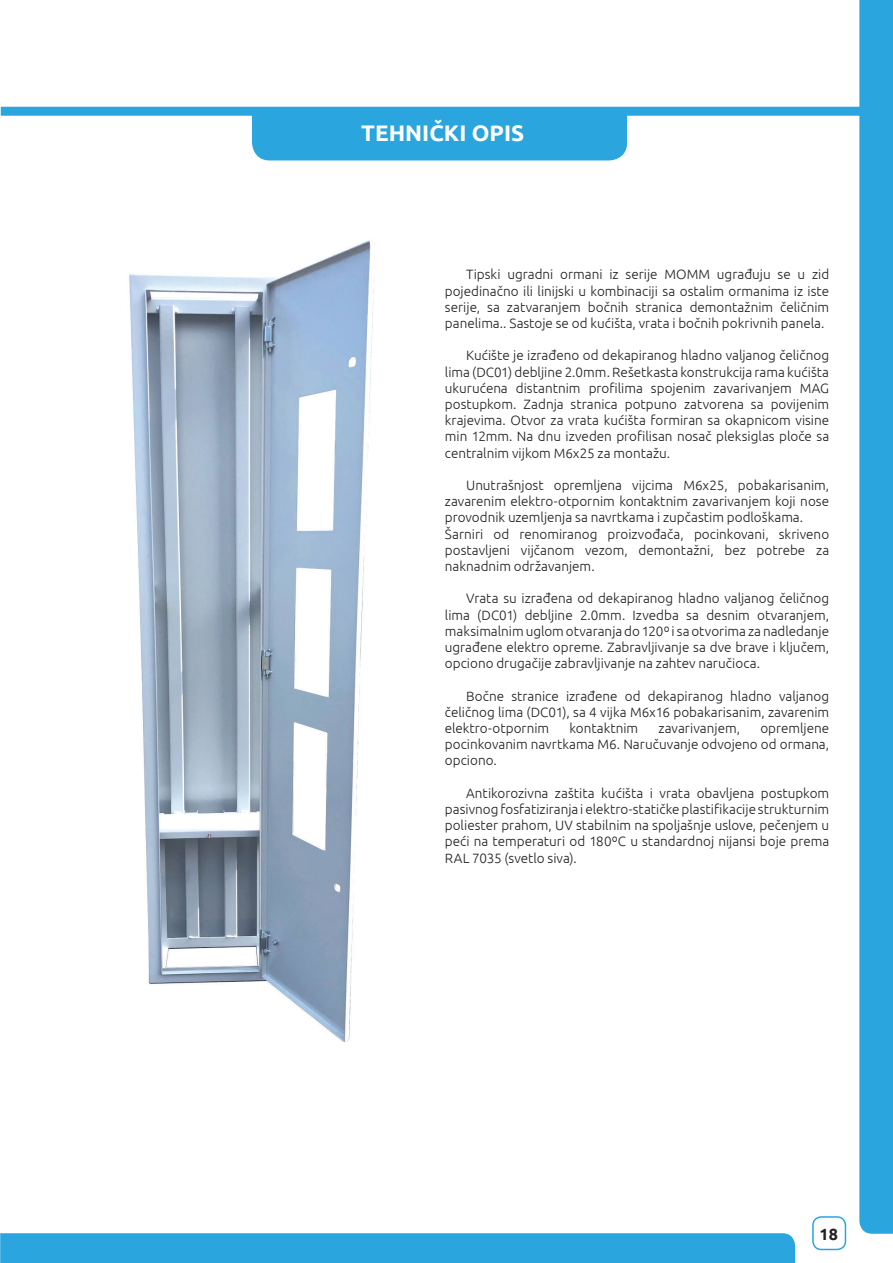
<style>
.page{position:relative;width:893px;height:1263px;background:#fff}
.page>*{position:absolute;margin:0;border:0;box-sizing:border-box;transform-origin:0 0}
.t1{font:700 22.5px "Ubuntu";color:#fff}
.t2{font:700 16.2px "Ubuntu";color:#231f20}
.text{font:300 13.5px/16.2px "Ubuntu";color:#231f20;text-align:justify}
</style>
<div class="page">
<div style="left:859px;top:0;width:34px;height:1234px;background:#2ba5de"></div>
<div style="left:812px;top:1216px;width:34px;height:34px;border:2px solid #2ba5de;border-radius:9px"></div>
<div style="left:0;top:1233px;width:795px;height:30px;background:#2ba5de"></div>
<div style="left:252px;top:116px;width:375px;height:44px;background:#2ba5de"></div>
<img style="left:129px;top:240px;width:247px;height:802px">
<div style="left:1px;top:107px;width:866px;height:9px;background:#2ba5de"></div>
<p class="t1" style="left:361px;top:120px;width:165px">TEHNIČKI OPIS</p>
<p class="text" style="left:445px;top:266px;width:386px;text-indent:21px">Tipski ugradni ormani iz serije MOMM ugrađuju se u zid pojedinačno ili linijski u kombinaciji sa ostalim ormanima iz iste serije, sa zatvaranjem bočnih stranica demontažnim čeličnim panelima.. Sastoje se od kućišta, vrata i bočnih pokrivnih panela.</p>
<p class="text" style="left:445px;top:347px;width:386px;text-indent:21px">Kućište je izrađeno od dekapiranog hladno valjanog čeličnog lima (DC01) debljine 2.0mm. Rešetkasta konstrukcija rama kućišta ukurućena distantnim profilima spojenim zavarivanjem MAG postupkom. Zadnja stranica potpuno zatvorena sa povijenim krajevima. Otvor za vrata kućišta formiran sa okapnicom visine min 12mm. Na dnu izveden profilisan nosač pleksiglas ploče sa centralnim vijkom M6x25 za montažu.</p>
<p class="text" style="left:445px;top:477px;width:386px;text-indent:21px">Unutrašnjost opremljena vijcima M6x25, pobakarisanim, zavarenim elektro-otpornim kontaktnim zavarivanjem koji nose provodnik uzemljenja sa navrtkama i zupčastim podloškama.</p>
<p class="text" style="left:445px;top:525px;width:386px">Šarniri od renomiranog proizvođača, pocinkovani, skriveno postavljeni vijčanom vezom, demontažni, bez potrebe za naknadnim održavanjem.</p>
<p class="text" style="left:445px;top:590px;width:386px;text-indent:21px">Vrata su izrađena od dekapiranog hladno valjanog čeličnog lima (DC01) debljine 2.0mm. Izvedba sa desnim otvaranjem, maksimalnim uglom otvaranja do 120º i sa otvorima za nadledanje ugrađene elektro opreme. Zabravljivanje sa dve brave i ključem, opciono drugačije zabravljivanje na zahtev naručioca.</p>
<p class="text" style="left:445px;top:687px;width:386px;text-indent:21px">Bočne stranice izrađene od dekapiranog hladno valjanog čeličnog lima (DC01), sa 4 vijka M6x16 pobakarisanim, zavarenim elektro-otpornim</p>
<p class="text" style="left:445px;top:720px;width:386px;text-indent:315px">opremljene pocinkovanim navrtkama M6. Naručuvanje odvojeno od ormana, opciono.</p>
<p class="text" style="left:445px;top:785px;width:386px;text-indent:21px">Antikorozivna zaštita kućišta i vrata obavljena postupkom pasivnog fosfatiziranja i elektro-statičke plastifikacije strukturnim poliester prahom, UV stabilnim na spoljašnje uslove, pečenjem u peći na temperaturi od 180ºC u standardnoj nijansi boje prema RAL 7035 (svetlo siva).</p>
<p class="text" style="left:570px;top:720px;width:70px">kontaktnim</p>
<p class="text" style="left:659px;top:720px;width:83px">zavarivanjem,</p>
<p class="t2" style="left:819px;top:1224px;width:20px">18</p>
</div>
